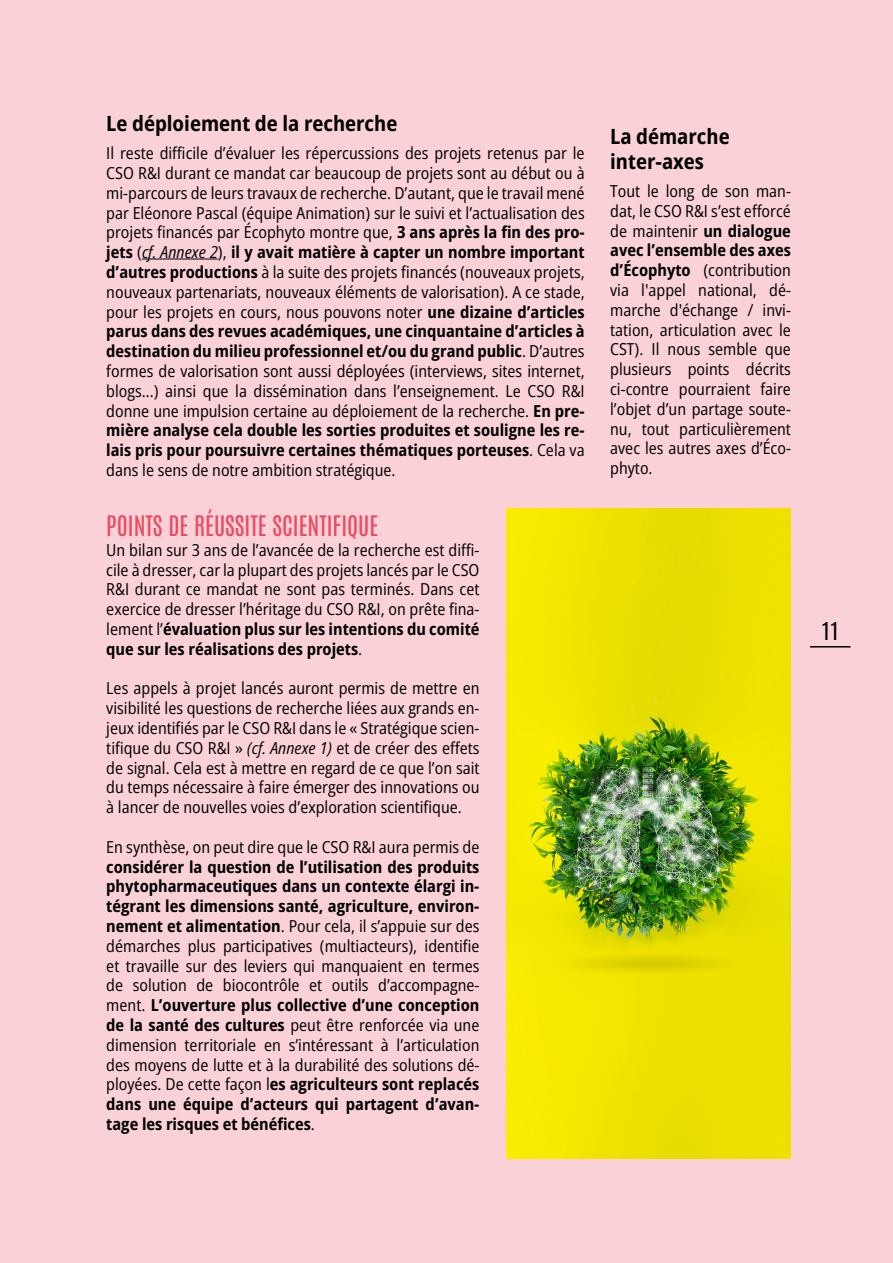
<style>
.page{position:relative;width:893px;height:1263px;background:#f9d1d7}
.page>*{position:absolute;margin:0;border:0;box-sizing:border-box;transform-origin:0 0}
.t1{font:24px "Antonio";color:#ea4b63}
.t2{font:700 semi-condensed 21px/25.2px "Open Sans";color:#000}
.t3{font:21px "Antonio";color:#000}
.t4{font:semi-condensed 16.5px/19.8px "Open Sans";color:#000;text-align:justify}
.s1{font-weight:700}
.s2{font-style:italic}
</style>
<div class="page">
<hr style="left:142px;top:259px;width:76px;height:1px;background:#000">
<img style="left:506px;top:508px;width:285px;height:651px">
<hr style="left:810px;top:646px;width:40px;height:1px;background:#000">
<p class="t2" style="left:106px;top:110px;width:293px">Le déploiement de la recherche</p>
<p class="t4" style="left:106px;top:143px;width:480px">Il reste difficile d’évaluer les répercussions des projets retenus par le CSO R&amp;I durant ce mandat car beaucoup de projets sont au début ou à mi-parcours de leurs travaux de recherche. D’autant, que le travail mené par Eléonore Pascal (équipe Animation) sur le suivi et l’actualisation des projets financés par Écophyto montre que, <span class="s1">3 ans après la fin des pro&shy;jets</span> (<span class="s2">cf. Annexe 2</span>), <span class="s1">il y avait matière à capter un nombre important d’autres productions</span> à la suite des projets financés (nouveaux projets, nouveaux partenariats, nouveaux éléments de valorisation). A ce stade, pour les projets en cours, nous pouvons noter <span class="s1">une dizaine d’articles parus dans des revues académiques, une cinquantaine d’articles à destination du milieu professionnel et/ou du grand public</span>. D’autres formes de valorisation sont aussi déployées (interviews, sites internet, blogs…) ainsi que la dissémination dans l’enseignement. Le CSO R&amp;I donne une impulsion certaine au déploiement de la recherche. <span class="s1">En pre&shy;mière analyse cela double les sorties produites et souligne les re&shy;lais pris pour poursuivre certaines thématiques porteuses</span>. Cela va dans le sens de notre ambition stratégique.</p>
<h1 class="t1" style="left:106px;top:509px;width:273px">POINTS DE RÉUSSITE SCIENTIFIQUE</h1>
<p class="t4" style="left:106px;top:539px;width:375px">Un bilan sur 3 ans de l’avancée de la recherche est diffi&shy;cile à dresser, car la plupart des projets lancés par le CSO R&amp;I durant ce mandat ne sont pas terminés. Dans cet exercice de dresser l’héritage du CSO R&amp;I, on prête fina&shy;lement l’<span class="s1">évaluation plus sur les intentions du comité que sur les réalisations des projets</span>.</p>
<p class="t4" style="left:106px;top:678px;width:375px">Les appels à projet lancés auront permis de mettre en visibilité les questions de recherche liées aux grands en&shy;jeux identifiés par le CSO R&amp;I dans le « Stratégique scien&shy;tifique du CSO R&amp;I » <span class="s2">(cf. Annexe 1)</span> et de créer des effets de signal. Cela est à mettre en regard de ce que l’on sait du temps nécessaire à faire émerger des innovations ou à lancer de nouvelles voies d’exploration scientifique.</p>
<p class="t4" style="left:106px;top:836px;width:375px">En synthèse, on peut dire que le CSO R&amp;I aura permis de</p>
<p class="t4" style="left:106px;top:856px;width:375px"><span class="s1">considérer la question de l’utilisation des produits phytopharmaceutiques dans un contexte élargi in&shy;tégrant les dimensions santé, agriculture, environ&shy;nement et alimentation</span>. Pour cela, il s’appuie sur des démarches plus participatives (multiacteurs), identifie et travaille sur des leviers qui manquaient en termes de solution de biocontrôle et outils d’accompagne&shy;ment. <span class="s1">L’ouverture plus collective d’une conception de la santé des cultures</span> peut être renforcée via une dimension territoriale en s’intéressant à l’articulation des moyens de lutte et à la durabilité des solutions dé&shy;ployées. De cette façon l<span class="s1">es agriculteurs sont replacés dans une équipe d’acteurs qui partagent d’avan&shy;tage les risques et bénéfices</span>.</p>
<p class="t2" style="left:610px;top:123px;width:121px">La démarche inter-axes</p>
<p class="t4" style="left:610px;top:181px;width:182px">Tout le long de son man&shy;dat, le CSO R&amp;I s’est efforcé de maintenir <span class="s1">un dialogue avec l’ensemble des axes d’Écophyto</span> (contribution via l'appel national, dé&shy;marche d'échange / invi&shy;tation, articulation avec le CST). Il nous semble que plusieurs points décrits ci-contre pourraient faire l’objet d’un partage soute&shy;nu, tout particulièrement avec les autres axes d’Éco&shy;phyto.</p>
<p class="t3" style="left:821px;top:616px;width:19px">11</p>
</div>
